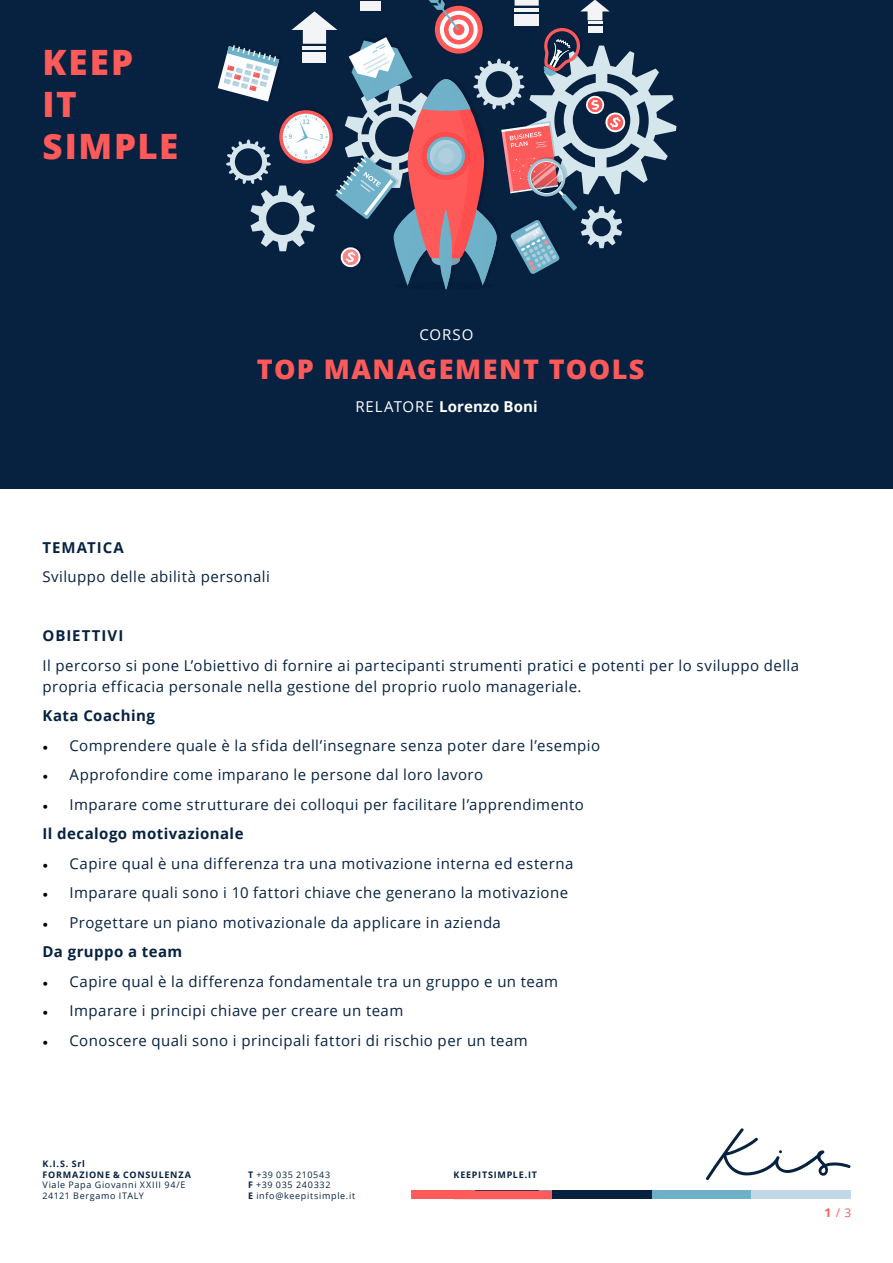
<style>
.page{position:relative;width:893px;height:1263px;background:#fff}
.page>*{position:absolute;margin:0;border:0;box-sizing:border-box;transform-origin:0 0}
.t1{font:800 34.95px/41.8px "Open Sans";letter-spacing:.05em;color:#ff5a5a}
.t2{font:800 27px "Open Sans";letter-spacing:.055em;color:#ff5a5a}
.t3{font:15px/29.5px "Open Sans";letter-spacing:.03em;color:#072241}
.t4{font:700 15px "Open Sans";letter-spacing:.005em;color:#fff}
.t5{font:700 15px "Open Sans";letter-spacing:.06em;color:#072241}
.t6{font:700 15px "Open Sans";letter-spacing:.03em;color:#072241}
.t7{font:15px "Open Sans";letter-spacing:.06em;color:#fff}
.t8{font:12px "Open Sans";color:#ff5a5a}
.t9{font:9px/10.8px "Open Sans";letter-spacing:.075em;color:#072241}
.t10{font:700 9px/10.8px "Open Sans";letter-spacing:.08em;color:#072241}
.s1{font-weight:400}
.s2{font-family:"Minion Pro";color:#000}
.s3{font-weight:700}
</style>
<div class="page">
<div style="left:411px;top:1191px;width:64px;height:8px;background:#ff5a5a"></div>
<div style="left:454px;top:1191px;width:99px;height:8px;background:#ff5a5a"></div>
<div style="left:553px;top:1191px;width:99px;height:8px;background:#072241"></div>
<div style="left:652px;top:1191px;width:99px;height:8px;background:#6db0c8"></div>
<div style="left:751px;top:1191px;width:99px;height:8px;background:#c3d8e7"></div>
<svg style="left:705px;top:1128px;width:146px;height:52px"></svg>
<div style="left:0;top:0;width:893px;height:298px;background:#072241"></div>
<svg style="left:218px;top:0;width:458px;height:290px"></svg>
<div style="left:0;top:298px;width:893px;height:191px;background:#072241"></div>
<h1 class="t1" style="left:43px;top:40px;width:137px">KEEP<br>IT<br>SIMPLE</h1>
<p class="t7" style="left:420px;top:325px;width:55px">CORSO</p>
<h2 class="t2" style="left:257px;top:349px;width:389px">TOP MANAGEMENT TOOLS</h2>
<p class="t4" style="left:355px;top:396px;width:184px"><span class="s1">RELATORE</span> Lorenzo Boni</p>
<p class="t5" style="left:43px;top:537px;width:83px">TEMATICA</p>
<p class="t3" style="left:43px;top:561px;width:229px">Sviluppo delle abilità personali</p>
<p class="t5" style="left:43px;top:625px;width:82px">OBIETTIVI</p>
<p class="t3" style="left:43px;top:654px;width:758px;line-height:21px">Il percorso si pone L’obiettivo di fornire ai partecipanti strumenti pratici e potenti per lo sviluppo della propria efficacia personale nella gestione del proprio ruolo manageriale.</p>
<p class="t6" style="left:43px;top:705px;width:114px">Kata Coaching</p>
<p class="t3" style="left:43px;top:730px;width:559px"><span class="s2">•</span> Comprendere quale è la sfida dell’insegnare senza poter dare l’esempio</p>
<p class="t3" style="left:43px;top:759px;width:442px"><span class="s2">•</span> Approfondire come imparano le persone dal loro lavoro</p>
<p class="t3" style="left:43px;top:789px;width:543px"><span class="s2">•</span> Imparare come strutturare dei colloqui per facilitare l’apprendimento<br><span class="s3">Il decalogo motivazionale</span></p>
<p class="t3" style="left:43px;top:848px;width:532px"><span class="s2">•</span> Capire qual è una differenza tra una motivazione interna ed esterna</p>
<p class="t3" style="left:43px;top:877px;width:527px"><span class="s2">•</span> Imparare quali sono i 10 fattori chiave che generano la motivazione</p>
<p class="t3" style="left:43px;top:907px;width:460px"><span class="s2">•</span> Progettare un piano motivazionale da applicare in azienda<br><span class="s3">Da gruppo a team</span></p>
<p class="t3" style="left:43px;top:966px;width:517px"><span class="s2">•</span> Capire qual è la differenza fondamentale tra un gruppo e un team</p>
<p class="t3" style="left:43px;top:996px;width:362px"><span class="s2">•</span> Imparare i principi chiave per creare un team</p>
<p class="t3" style="left:43px;top:1025px;width:487px"><span class="s2">•</span> Conoscere quali sono i principali fattori di rischio per un team</p>
<p class="t10" style="left:43px;top:1158px;width:150px">K.I.S. Srl<br>FORMAZIONE &amp; CONSULENZA</p>
<p class="t9" style="left:43px;top:1179px;width:144px">Viale Papa Giovanni XXIII 94/E<br>24121 Bergamo ITALY</p>
<p class="t9" style="left:248px;top:1169px;width:109px"><span class="s3">T</span> +39 035 210543<br><span class="s3">F</span> +39 035 240332<br><span class="s3">E</span> info@keepitsimple.it</p>
<p class="t10" style="left:454px;top:1169px;width:85px">KEEPITSIMPLE.IT</p>
<p class="t8" style="left:825px;top:1205px;width:28px"><span class="s3">1</span> / 3</p>
</div>
